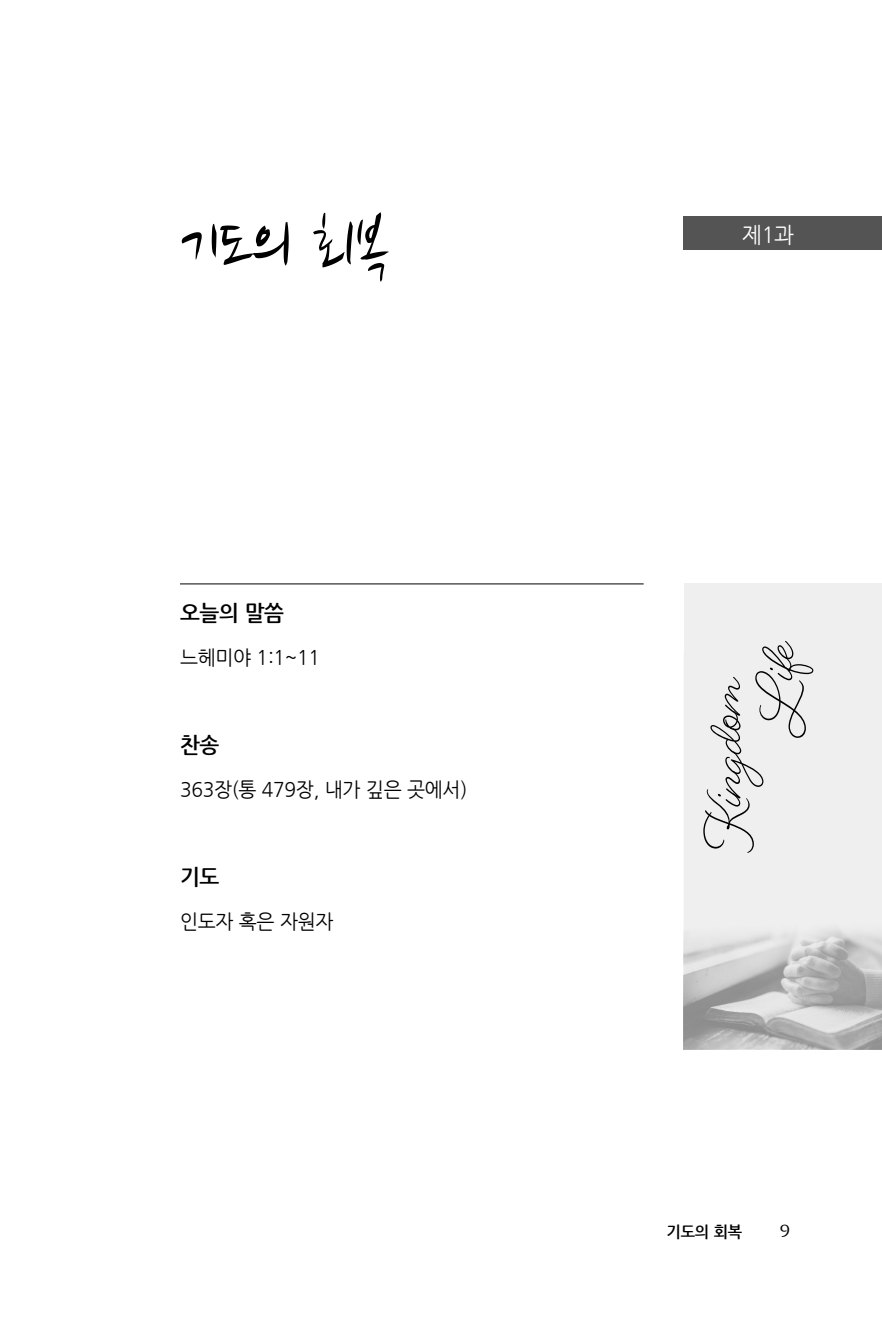
<style>
.page{position:relative;width:882px;height:1332px;background:#fff}
.page>*{position:absolute;margin:0;border:0;box-sizing:border-box;transform-origin:0 0}
.t1{font:76px "Nanum Brush";color:#000}
.t2{font:56px/52px "Beloved Script";color:#000}
.t3{font:700 22px "Nanum Gothic";letter-spacing:-.015em;color:#000;scale:.96 1}
.t4{font:22px "Nanum Gothic";color:#fff;scale:.96 1}
.t5{font:20px "Nanum Gothic";letter-spacing:-.015em;color:#000;scale:.96 1}
.t6{font:18px "AG Choi Jeong Ho Screen";color:#000}
.t7{font:700 16px "Nanum Gothic";color:#000;scale:.96 1}
</style>
<div class="page">
<div style="left:684px;top:583px;width:198px;height:466px;background:#efefef"></div>
<img style="left:684px;top:929px;width:198px;height:120px">
<div style="left:684px;top:216px;width:198px;height:34px;background:#545454"></div>
<hr style="left:180px;top:583px;width:464px;height:1px;background:#000">
<h1 class="t1" style="left:180px;top:211px;width:211px">기도의 회복</h1>
<p class="t3" style="left:180px;top:602px;width:110px">오늘의 말씀</p>
<p class="t5" style="left:180px;top:648px;width:147px">느헤미야 1:1~11</p>
<p class="t3" style="left:180px;top:734px;width:43px">찬송</p>
<p class="t5" style="left:180px;top:780px;width:301px">363장(통 479장, 내가 깊은 곳에서)</p>
<p class="t3" style="left:180px;top:866px;width:43px">기도</p>
<p class="t5" style="left:180px;top:912px;width:162px">인도자 혹은 자원자</p>
<p class="t4" style="left:742px;top:224px;width:56px">제1과</p>
<h2 class="t2" style="left:694px;top:739px;width:100px;text-indent:-110px;rotate:-90deg">Kingdom<br>Life</h2>
<p class="t7" style="left:667px;top:1224px;width:80px">기도의 회복</p>
<p class="t6" style="left:780px;top:1220px;width:12px">9</p>
</div>
